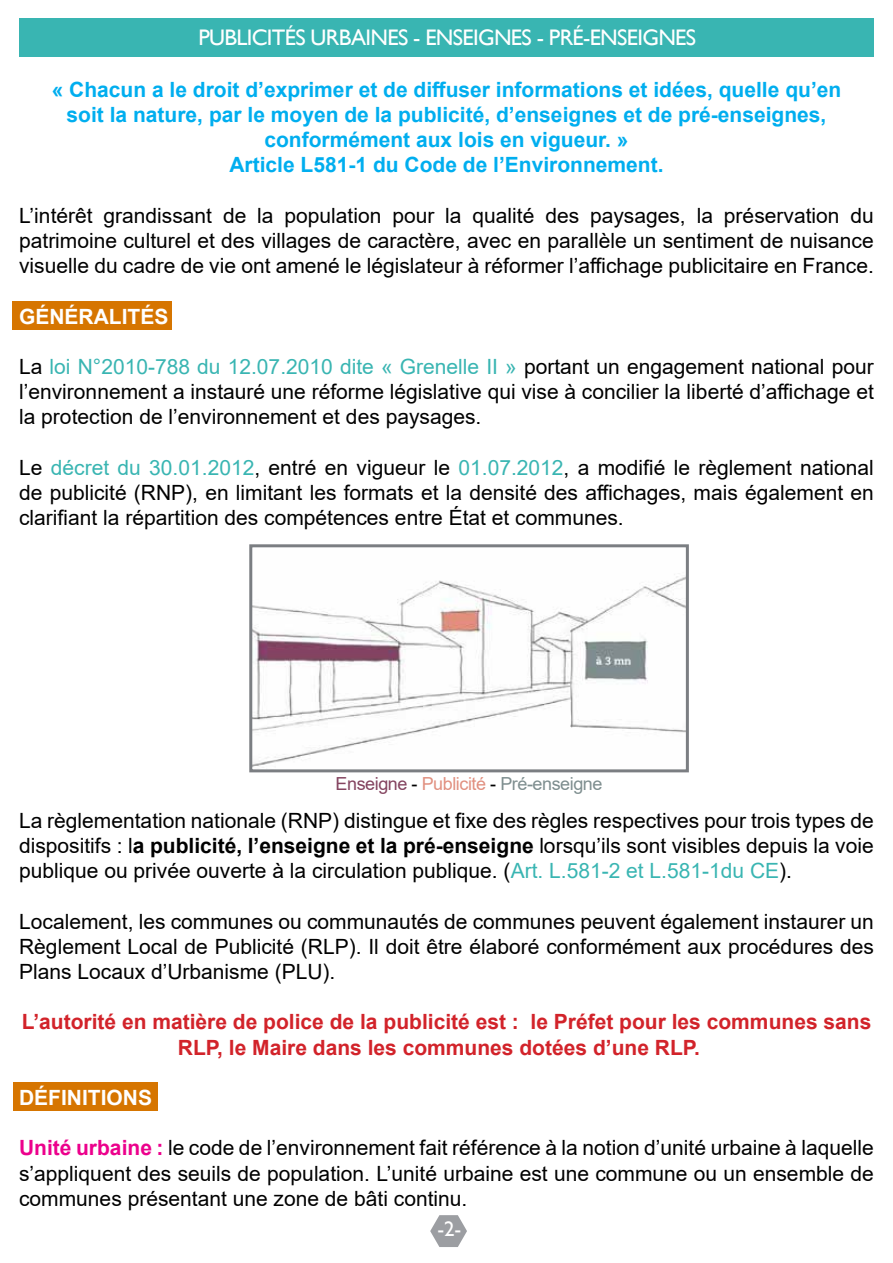
<style>
.page{position:relative;width:893px;height:1263px;background:#fff}
.page>*{position:absolute;margin:0;border:0;box-sizing:border-box;transform-origin:0 0}
.t1{font:22.5px "Gill Sans";letter-spacing:-.03em;color:#fff}
.t2{font:21px/25.2px "Arial";color:#000;text-align:justify}
.t3{font:700 21px/25.2px "Arial";color:#00aeef;text-align:center}
.t4{font:700 21px/25.2px "Arial";color:#d2232a;text-align:center}
.t5{font:700 21px "Arial";color:#fff}
.t6{font:21px "Gill Sans";color:#fff}
.t7{font:18px "Arial";letter-spacing:-.025em;color:#7e8e8f}
.s1{color:#39b5b2}
.s2{color:#844460}
.s3{color:#000}
.s4{color:#e19080}
.s5{font-weight:700}
.s6{color:#fff}
.s7{font-weight:700;color:#ec008c}
</style>
<div class="page">
<svg style="left:430px;top:1215px;width:37px;height:32px"></svg>
<div style="left:19px;top:18px;width:855px;height:38px;background:#39b5b2"></div>
<div style="left:13px;top:1082px;width:144px;height:29px;background:#d67500"></div>
<div style="left:13px;top:301px;width:159px;height:29px;background:#d67500"></div>
<img style="left:253px;top:574px;width:432px;height:193px">
<div style="left:249px;top:544px;width:440px;height:228px;border:3px solid #7b7e82"></div>
<p class="t1" style="left:198px;top:25px;width:499px">PUBLICITÉS URBAINES - ENSEIGNES - PRÉ-ENSEIGNES</p>
<p class="t3" style="left:52px;top:77px;width:791px">« Chacun a le droit d’exprimer et de diffuser informations et idées, quelle qu’en soit la nature, par le moyen de la publicité, d’enseignes et de pré-enseignes, conformément aux lois en vigueur. »<br>Article L581-1 du Code de l’Environnement.</p>
<p class="t2" style="left:19px;top:203px;width:856px">L’intérêt grandissant de la population pour la qualité des paysages, la préservation du patrimoine culturel et des villages de caractère, avec en parallèle un sentiment de nuisance visuelle du cadre de vie ont amené le législateur à réformer l’affichage publicitaire en France.</p>
<p class="t5" style="left:19px;top:301px;width:151px">GÉNÉRALITÉS</p>
<p class="t2" style="left:19px;top:354px;width:856px">La <span class="s1">loi N°2010-788 du 12.07.2010 dite « Grenelle II »</span> portant un engagement national pour l’environnement a instauré une réforme législative qui vise à concilier la liberté d’affichage et la protection de l’environnement et des paysages.</p>
<p class="t2" style="left:19px;top:455px;width:856px">Le <span class="s1">décret du 30.01.2012</span>, entré en vigueur le <span class="s1">01.07.2012</span>, a modifié le règlement national de publicité (RNP), en limitant les formats et la densité des affichages, mais également en clarifiant la répartition des compétences entre État et communes.</p>
<p class="t7" style="left:336px;top:771px;width:268px"><span class="s2">Enseigne</span> <span class="s3">-</span> <span class="s4">Publicité</span> <span class="s3">-</span> Pré-enseigne</p>
<p class="t2" style="left:19px;top:808px;width:856px">La règlementation nationale (RNP) distingue et fixe des règles respectives pour trois types de dispositifs : l<span class="s5">a publicité, l’enseigne et la pré-enseigne</span> lorsqu’ils sont visibles depuis la voie publique ou privée ouverte à la circulation publique. (<span class="s1">Art. L.581-2 et L.581-1du CE</span>).</p>
<p class="t2" style="left:19px;top:908px;width:856px">Localement, les communes ou communautés de communes peuvent également instaurer un Règlement Local de Publicité (RLP). Il doit être élaboré conformément aux procédures des Plans Locaux d’Urbanisme (PLU).</p>
<p class="t4" style="left:22px;top:1009px;width:851px">L’autorité en matière de police de la publicité est : le Préfet pour les communes sans<br>RLP, le Maire dans les communes dotées d’une RLP.<span class="s6">D</span></p>
<p class="t5" style="left:19px;top:1083px;width:135px">DÉFINITIONS</p>
<p class="t2" style="left:19px;top:1135px;width:856px"><span class="s7">Unité urbaine :</span> le code de l’environnement fait référence à la notion d’unité urbaine à laquelle s’appliquent des seuils de population. L’unité urbaine est une commune ou un ensemble de communes présentant une zone de bâti continu.</p>
<p class="t6" style="left:437px;top:1217px;width:26px">-2-</p>
</div>
